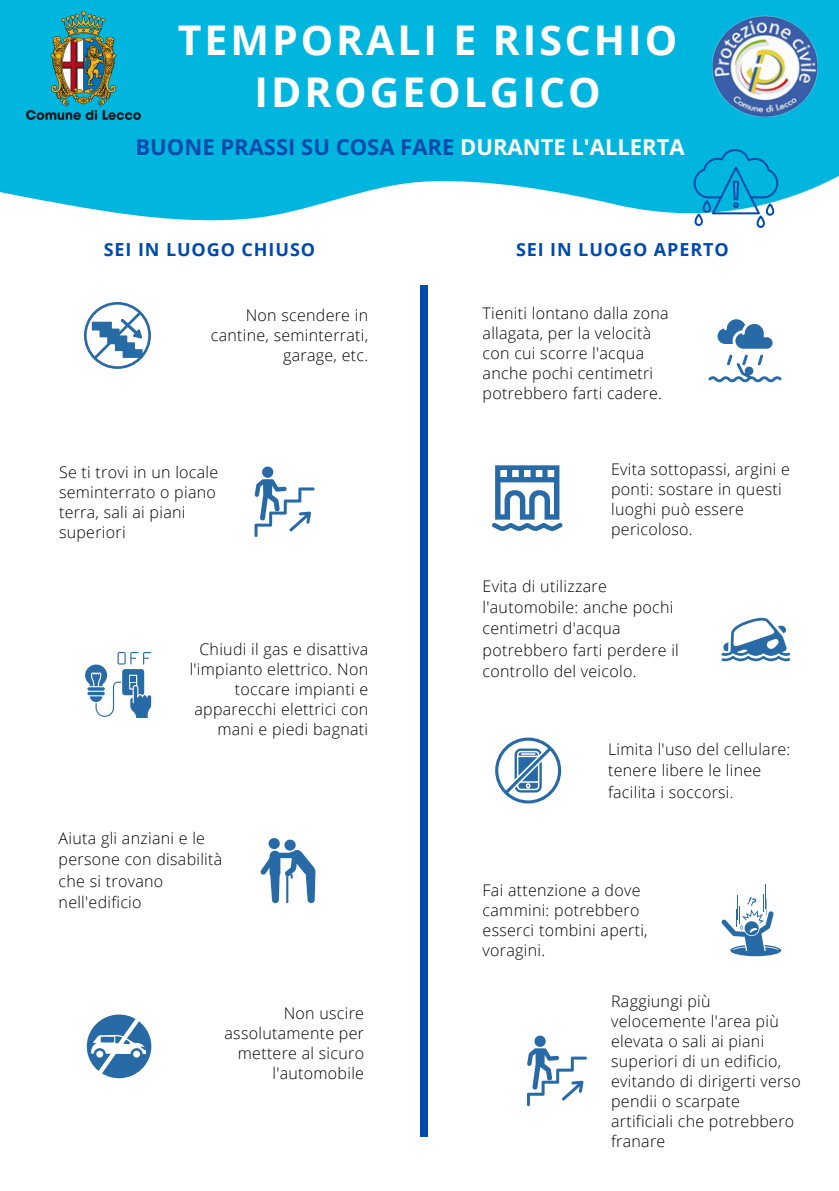
<style>
.page{position:relative;width:839px;height:1191px;background:#fff}
.page>*{position:absolute;margin:0;border:0;box-sizing:border-box;transform-origin:0 0}
.t1{font:700 41px/52.4px "Open Sans";letter-spacing:.07em;color:#fff;text-align:center}
.t2{font:700 22px "Open Sans";color:#004aad}
.t3{font:700 18px "Open Sans";letter-spacing:.05em;color:#004aad}
.t4{font:300 16px/20px "Open Sans";letter-spacing:.02em;color:#000}
.s1{color:#fff}
</style>
<div class="page">
<svg style="left:0;top:0;width:838px;height:220px;background:#17bce1"></svg>
<svg style="left:84px;top:302px;width:67px;height:67px"></svg>
<svg style="left:254px;top:467px;width:60px;height:70px"></svg>
<svg style="left:85px;top:652px;width:66px;height:66px"></svg>
<svg style="left:260px;top:838px;width:56px;height:65px"></svg>
<svg style="left:87px;top:1014px;width:64px;height:64px"></svg>
<svg style="left:708px;top:319px;width:73px;height:63px"></svg>
<svg style="left:492px;top:465px;width:70px;height:66px"></svg>
<svg style="left:721px;top:618px;width:69px;height:43px"></svg>
<svg style="left:495px;top:738px;width:66px;height:66px"></svg>
<svg style="left:721px;top:884px;width:60px;height:72px"></svg>
<div style="left:419px;top:285px;width:8px;height:851px;background:#004aad"></div>
<svg style="left:527px;top:1036px;width:60px;height:70px"></svg>
<img style="left:27px;top:12px;width:114px;height:108px">
<img style="left:708px;top:12px;width:113px;height:108px">
<svg style="left:693px;top:146px;width:87px;height:82px"></svg>
<h1 class="t1" style="left:178px;top:13px;width:501px">TEMPORALI E RISCHIO<br>IDROGEOLGICO</h1>
<h2 class="t2" style="left:135px;top:131px;width:550px">BUONE PRASSI SU COSA FARE <span class="s1">DURANTE L'ALLERTA</span></h2>
<p class="t3" style="left:104px;top:237px;width:213px">SEI IN LUOGO CHIUSO</p>
<p class="t3" style="left:516px;top:237px;width:214px">SEI IN LUOGO APERTO</p>
<p class="t4" style="left:211px;top:305px;width:159px;text-align:right">Non scendere in cantine, seminterrati, garage, etc.</p>
<p class="t4" style="left:59px;top:462px;width:161px">Se ti trovi in un locale seminterrato o piano terra, sali ai piani superiori</p>
<p class="t4" style="left:190px;top:639px;width:180px;text-align:right">Chiudi il gas e disattiva l'impianto elettrico. Non toccare impianti e apparecchi elettrici con mani e piedi bagnati</p>
<p class="t4" style="left:59px;top:827px;width:165px;line-height:21.4px">Aiuta gli anziani e le persone con disabilità che si trovano nell'edificio</p>
<p class="t4" style="left:224px;top:1002px;width:141px;text-align:right">Non uscire assolutamente per mettere al sicuro l'automobile</p>
<p class="t4" style="left:482px;top:303px;width:187px">Tieniti lontano dalla zona allagata, per la velocità con cui scorre l'acqua anche pochi centimetri potrebbero farti cadere.</p>
<p class="t4" style="left:611px;top:458px;width:180px">Evita sottopassi, argini e ponti: sostare in questi luoghi può essere pericoloso.</p>
<p class="t4" style="left:482px;top:575px;width:198px;line-height:21.4px">Evita di utilizzare l'automobile: anche pochi centimetri d'acqua potrebbero farti perdere il controllo del veicolo.</p>
<p class="t4" style="left:608px;top:738px;width:184px;line-height:21.4px">Limita l'uso del cellulare: tenere libere le linee facilita i soccorsi.</p>
<p class="t4" style="left:482px;top:880px;width:167px">Fai attenzione a dove cammini: potrebbero esserci tombini aperti, voragini.</p>
<p class="t4" style="left:611px;top:991px;width:191px">Raggiungi più velocemente l'area più elevata o sali ai piani superiori di un edificio, evitando di dirigerti verso pendii o scarpate artificiali che potrebbero franare</p>
</div>
